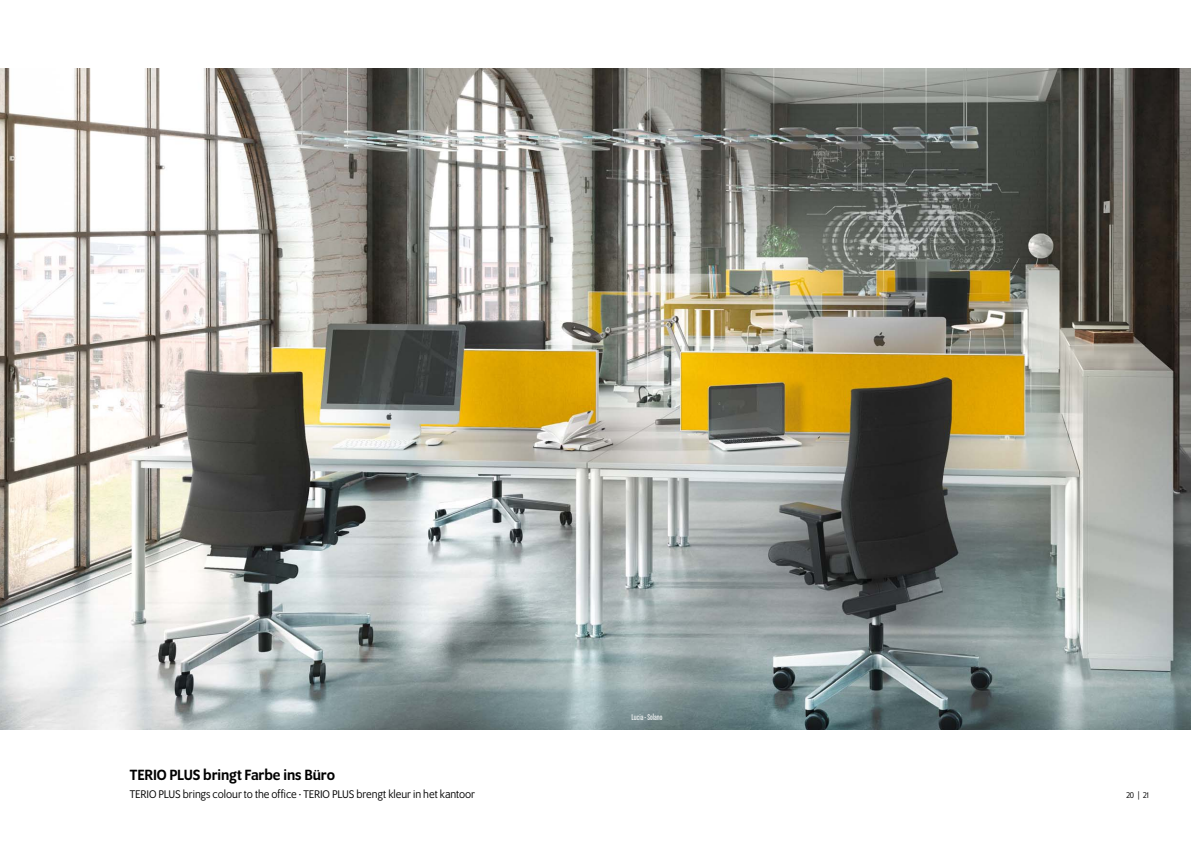
<style>
.page{position:relative;width:1191px;height:842px;background:#fff}
.page>*{position:absolute;margin:0;border:0;box-sizing:border-box;transform-origin:0 0}
.t1{font:500 16px "Program OT";color:#000}
.t2{font:12px "Program OT";color:#000}
.t3{font:9px "Program Nar OT";letter-spacing:.005em;color:#fff}
.t4{font:9px "Program OT";color:#000}
</style>
<div class="page">
<img style="left:0;top:69px;width:1191px;height:660px">
<p class="t3" style="left:631px;top:714px;width:33px">Lucia · Solano</p>
<h1 class="t1" style="left:130px;top:768px;width:207px">TERIO PLUS bringt Farbe ins Büro</h1>
<p class="t2" style="left:130px;top:789px;width:346px">TERIO PLUS brings colour to the office · TERIO PLUS brengt kleur in het kantoor</p>
<p class="t4" style="left:1126px;top:792px;width:24px">20 | 21</p>
</div>
